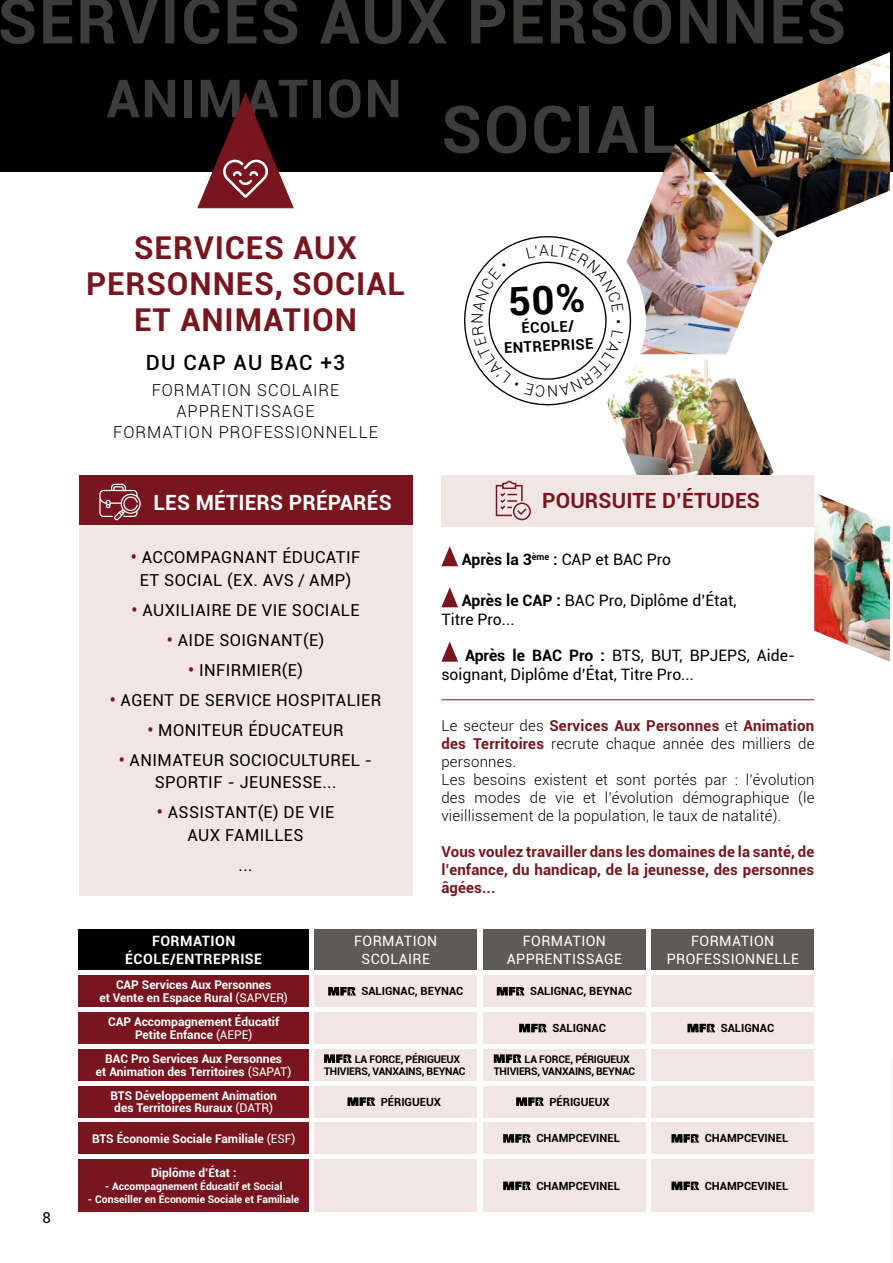
<style>
.page{position:relative;width:893px;height:1263px;background:#fff}
.page>*{position:absolute;margin:0;border:0;box-sizing:border-box;transform-origin:0 0}
.t1{font:700 65.7px "Roboto";letter-spacing:.03em;color:#3c3c3b}
.t2{font:700 52.65px "Roboto";letter-spacing:.03em;color:#3c3c3b}
.t3{font:700 31.5px/36px "Roboto";letter-spacing:.03em;color:#78151e;text-align:center}
.t4{font:700 21px "Roboto";letter-spacing:.01em;color:#fff}
.t5{font:700 21px "Roboto";letter-spacing:.01em;color:#78151e}
.t6{font:500 21px "Roboto";letter-spacing:.06em;color:#000}
.t7{font:16.5px/22.5px "Roboto";letter-spacing:.025em;color:#000;text-align:center}
.t8{font:300 16.5px/21px "Roboto";letter-spacing:.06em;color:#000;text-align:center}
.t9{font:15.75px/18.9px "Roboto";color:#000}
.t10{font:300 15px/18px "Roboto";letter-spacing:.015em;color:#000}
.t11{font:700 15px/18px "Roboto";letter-spacing:.01em;color:#78151e;text-align:justify}
.t12{font:15px "Roboto";color:#000}
.t13{font:700 14.85px/18.9px "Roboto";color:#000;text-align:center}
.t14{font:14.25px/17.2px "Roboto";letter-spacing:.03em;color:#fff;text-align:center}
.t15{font:700 14.25px/17.2px "Roboto";letter-spacing:.03em;color:#fff;text-align:center}
.t16{font:700 12px/12.8px "Roboto";color:#fff;text-align:center}
.t17{font:700 11.25px "Roboto";color:#000}
.t18{font:700 10.5px/12.8px "Roboto";letter-spacing:-.02em;color:#000}
.t19{font:700 10.5px "Roboto";color:#fff}
.s1{font-weight:700;color:#78151e}
.s2{font-weight:700}
.s3{font-weight:400}
</style>
<div class="page">
<div style="left:0;top:0;width:893px;height:171px;background:#000"></div>
<svg style="left:0;top:0;width:843px;height:44px"></svg>
<svg style="left:198px;top:93px;width:95px;height:115px"></svg>
<div style="left:79px;top:475px;width:333px;height:51px;background:#78151e"></div>
<div style="left:79px;top:526px;width:333px;height:370px;background:#f1e6e4"></div>
<svg style="left:99px;top:484px;width:42px;height:36px"></svg>
<img style="left:614px;top:144px;width:159px;height:210px">
<img style="left:680px;top:52px;width:210px;height:185px">
<img style="left:814px;top:493px;width:76px;height:169px">
<img style="left:608px;top:359px;width:166px;height:116px">
<div style="left:449px;top:222px;width:197px;height:197px;background:#fff;border-radius:50%"></div>
<div style="left:79px;top:929px;width:230px;height:41px;background:#000"></div>
<div style="left:79px;top:975px;width:230px;height:32px;background:#78151e"></div>
<div style="left:79px;top:1012px;width:230px;height:31px;background:#78151e"></div>
<div style="left:79px;top:1049px;width:230px;height:31px;background:#78151e"></div>
<div style="left:79px;top:1086px;width:230px;height:31px;background:#78151e"></div>
<div style="left:79px;top:1123px;width:230px;height:31px;background:#78151e"></div>
<div style="left:79px;top:1159px;width:230px;height:53px;background:#78151e"></div>
<div style="left:314px;top:929px;width:163px;height:41px;background:#5d5a58"></div>
<div style="left:314px;top:975px;width:163px;height:32px;background:#f1e6e4"></div>
<div style="left:314px;top:1012px;width:163px;height:31px;background:#f1e6e4"></div>
<div style="left:314px;top:1049px;width:163px;height:31px;background:#f1e6e4"></div>
<div style="left:314px;top:1086px;width:163px;height:31px;background:#f1e6e4"></div>
<div style="left:314px;top:1123px;width:163px;height:31px;background:#f1e6e4"></div>
<div style="left:314px;top:1159px;width:163px;height:53px;background:#f1e6e4"></div>
<div style="left:483px;top:975px;width:163px;height:32px;background:#f1e6e4"></div>
<div style="left:483px;top:1012px;width:163px;height:31px;background:#f1e6e4"></div>
<div style="left:483px;top:1049px;width:163px;height:31px;background:#f1e6e4"></div>
<div style="left:483px;top:1086px;width:163px;height:31px;background:#f1e6e4"></div>
<div style="left:483px;top:1123px;width:163px;height:31px;background:#f1e6e4"></div>
<div style="left:483px;top:1159px;width:163px;height:53px;background:#f1e6e4"></div>
<div style="left:651px;top:975px;width:163px;height:32px;background:#f1e6e4"></div>
<div style="left:651px;top:1012px;width:163px;height:31px;background:#f1e6e4"></div>
<div style="left:651px;top:1049px;width:163px;height:31px;background:#f1e6e4"></div>
<div style="left:651px;top:1086px;width:163px;height:31px;background:#f1e6e4"></div>
<div style="left:651px;top:1123px;width:163px;height:31px;background:#f1e6e4"></div>
<div style="left:651px;top:1159px;width:163px;height:53px;background:#f1e6e4"></div>
<div style="left:483px;top:929px;width:163px;height:41px;background:#5d5a58"></div>
<div style="left:651px;top:929px;width:163px;height:41px;background:#5d5a58"></div>
<div style="left:441px;top:475px;width:373px;height:51px;background:#f1e6e4"></div>
<svg style="left:441px;top:546px;width:17px;height:20px"></svg>
<svg style="left:441px;top:587px;width:17px;height:20px"></svg>
<svg style="left:441px;top:641px;width:17px;height:21px"></svg>
<svg style="left:495px;top:480px;width:36px;height:41px"></svg>
<svg style="left:328px;top:987px;width:28px;height:8px"></svg>
<svg style="left:324px;top:1054px;width:28px;height:9px"></svg>
<svg style="left:494px;top:1054px;width:27px;height:9px"></svg>
<svg style="left:497px;top:987px;width:27px;height:8px"></svg>
<svg style="left:687px;top:1024px;width:28px;height:8px"></svg>
<svg style="left:519px;top:1024px;width:28px;height:8px"></svg>
<svg style="left:347px;top:1097px;width:28px;height:9px"></svg>
<svg style="left:516px;top:1097px;width:28px;height:9px"></svg>
<svg style="left:503px;top:1134px;width:28px;height:9px"></svg>
<svg style="left:503px;top:1181px;width:28px;height:9px"></svg>
<svg style="left:671px;top:1134px;width:28px;height:9px"></svg>
<svg style="left:671px;top:1181px;width:28px;height:9px"></svg>
<hr style="left:441px;top:699px;width:373px;height:1px;background:#78151e">
<svg style="left:464px;top:234px;width:169px;height:173px"></svg>
<p class="t12" style="left:43px;top:1207px;width:10px">8</p>
<h2 class="t2" style="left:106px;top:61px;width:297px">ANIMATION</h2>
<h3 class="t3" style="left:86px;top:228px;width:320px">SERVICES AUX<br>PERSONNES, SOCIAL<br>ET ANIMATION</h3>
<h3 class="t6" style="left:146px;top:348px;width:201px">DU CAP AU BAC +3</h3>
<h3 class="t8" style="left:113px;top:379px;width:266px">FORMATION SCOLAIRE<br>APPRENTISSAGE<br>FORMATION PROFESSIONNELLE</h3>
<h3 class="t4" style="left:153px;top:488px;width:240px">LES MÉTIERS PRÉPARÉS</h3>
<h3 class="t7" style="left:131px;top:545px;width:231px"><span class="s1">•</span> ACCOMPAGNANT ÉDUCATIF<br>ET SOCIAL (EX. AVS / AMP)</h3>
<h3 class="t7" style="left:132px;top:598px;width:229px"><span class="s1">•</span> AUXILIAIRE DE VIE SOCIALE</h3>
<h3 class="t7" style="left:167px;top:628px;width:159px"><span class="s1">•</span> AIDE SOIGNANT(E)</h3>
<h3 class="t7" style="left:188px;top:658px;width:116px"><span class="s1">•</span> INFIRMIER(E)</h3>
<h3 class="t7" style="left:110px;top:688px;width:273px"><span class="s1">•</span> AGENT DE SERVICE HOSPITALIER</h3>
<h3 class="t7" style="left:148px;top:718px;width:198px"><span class="s1">•</span> MONITEUR ÉDUCATEUR</h3>
<h3 class="t7" style="left:119px;top:748px;width:255px"><span class="s1">•</span> ANIMATEUR SOCIOCULTUREL -<br>SPORTIF - JEUNESSE...</h3>
<h3 class="t7" style="left:157px;top:800px;width:179px"><span class="s1">•</span> ASSISTANT(E) DE VIE<br>AUX FAMILLES</h3>
<h3 class="t7" style="left:239px;top:853px;width:16px">...</h3>
<h1 class="t1" style="left:441px;top:83px;width:237px">SOCIAL</h1>
<p class="t13" style="left:503px;top:319px;width:91px;rotate:-3deg">ÉCOLE/<br>ENTREPRISE</p>
<h3 class="t5" style="left:542px;top:486px;width:219px">POURSUITE D’ÉTUDES</h3>
<h3 class="t9" style="left:462px;top:550px;width:211px"><span class="s2">Après la 3</span><sup>ème</sup> <span class="s2">:</span> CAP et BAC Pro</h3>
<h3 class="t9" style="left:441px;top:591px;width:297px;text-indent:21px"><span class="s2">Après le CAP :</span> BAC Pro, Diplôme d’État,<br>Titre Pro...</h3>
<h3 class="t9" style="left:441px;top:645px;width:355px;text-indent:24px"><span class="s2">Après le BAC Pro :</span> BTS, BUT, BPJEPS, Aide&shy;soignant, Diplôme d’État, Titre Pro...</h3>
<p class="t10" style="left:441px;top:716px;width:374px">Le secteur des <span class="s1">Services Aux Personnes</span> et <span class="s1">Animation des Territoires</span> recrute chaque année des milliers de personnes.<br>Les besoins existent et sont portés par : l’évolution des modes de vie et l’évolution démographique (le vieillissement de la population, le taux de natalité).</p>
<p class="t11" style="left:441px;top:842px;width:374px">Vous voulez travailler dans les domaines de la santé, de l’enfance, du handicap, de la jeunesse, des personnes âgées...</p>
<p class="t15" style="left:125px;top:932px;width:138px">FORMATION<br>ÉCOLE/ENTREPRISE</p>
<p class="t14" style="left:354px;top:932px;width:84px">FORMATION<br>SCOLAIRE</p>
<p class="t14" style="left:507px;top:932px;width:117px">FORMATION<br>APPRENTISSAGE</p>
<p class="t14" style="left:667px;top:932px;width:134px">FORMATION<br>PROFESSIONNELLE</p>
<p class="t16" style="left:99px;top:978px;width:190px">CAP Services Aux Personnes<br>et Vente en Espace Rural <span class="s3">(SAPVER)</span></p>
<p class="t16" style="left:108px;top:1015px;width:173px">CAP Accompagnement Éducatif<br>Petite Enfance <span class="s3">(AEPE)</span></p>
<p class="t16" style="left:96px;top:1052px;width:197px">BAC Pro Services Aux Personnes<br>et Animation des Territoires <span class="s3">(SAPAT)</span></p>
<p class="t16" style="left:110px;top:1088px;width:168px">BTS Développement Animation des Territoires Ruraux <span class="s3">(DATR)</span></p>
<p class="t16" style="left:92px;top:1132px;width:205px">BTS Économie Sociale Familiale <span class="s3">(ESF)</span></p>
<p class="t16" style="left:151px;top:1166px;width:87px">Diplôme d’État :</p>
<p class="t19" style="left:105px;top:1179px;width:179px">- Accompagnement Éducatif et Social</p>
<p class="t19" style="left:88px;top:1192px;width:213px">- Conseiller en Économie Sociale et Familiale</p>
<p class="t17" style="left:361px;top:983px;width:104px">SALIGNAC, BEYNAC</p>
<p class="t17" style="left:530px;top:983px;width:104px">SALIGNAC, BEYNAC</p>
<p class="t17" style="left:552px;top:1020px;width:55px">SALIGNAC</p>
<p class="t17" style="left:721px;top:1020px;width:55px">SALIGNAC</p>
<p class="t18" style="left:324px;top:1052px;width:143px;text-indent:31px">LA FORCE, PÉRIGUEUX<br>THIVIERS, VANXAINS, BEYNAC</p>
<p class="t18" style="left:494px;top:1052px;width:143px;text-indent:31px">LA FORCE, PÉRIGUEUX<br>THIVIERS, VANXAINS, BEYNAC</p>
<p class="t17" style="left:381px;top:1093px;width:62px">PÉRIGUEUX</p>
<p class="t17" style="left:549px;top:1093px;width:62px">PÉRIGUEUX</p>
<p class="t17" style="left:536px;top:1130px;width:85px">CHAMPCEVINEL</p>
<p class="t17" style="left:536px;top:1178px;width:85px">CHAMPCEVINEL</p>
<p class="t17" style="left:705px;top:1130px;width:85px">CHAMPCEVINEL</p>
<p class="t17" style="left:705px;top:1178px;width:85px">CHAMPCEVINEL</p>
</div>
